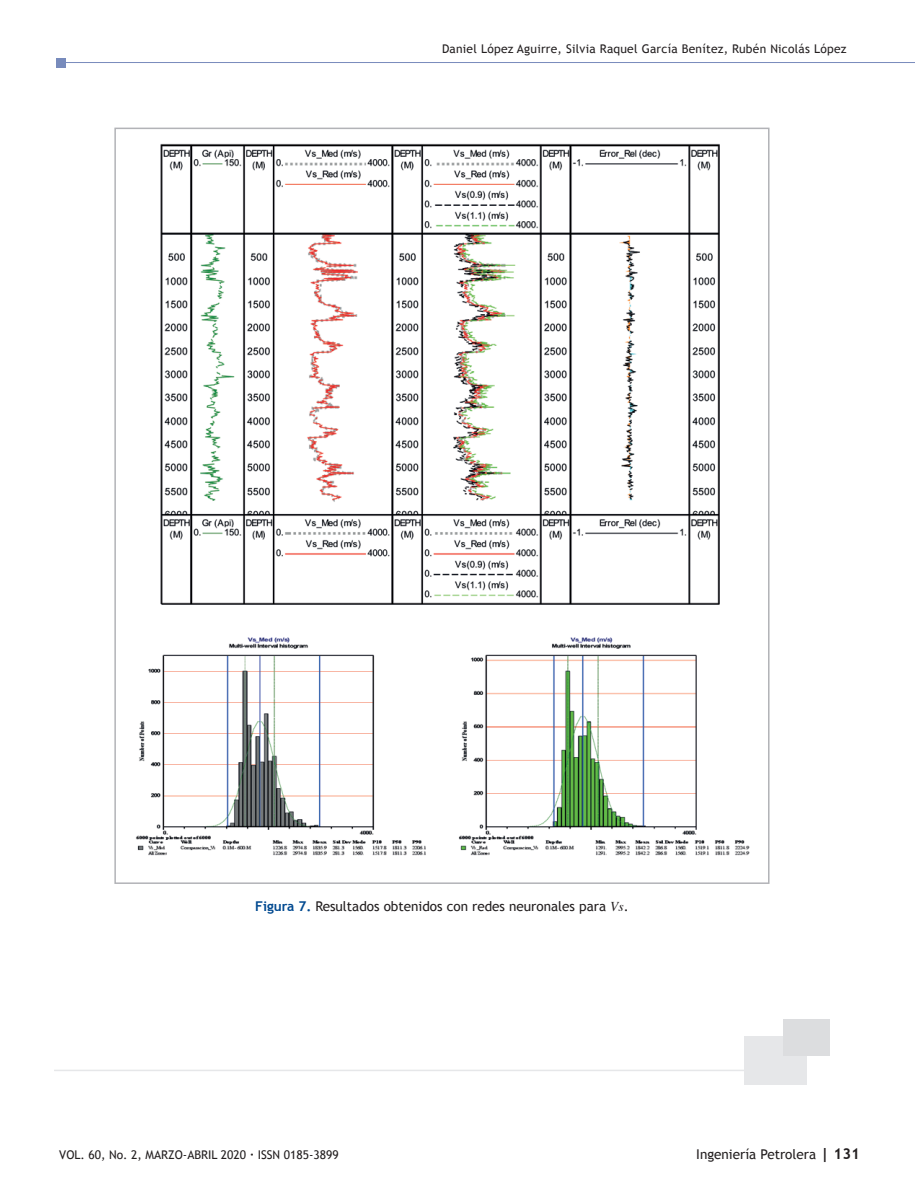
<style>
.page{position:relative;width:915px;height:1191px;background:#fff}
.page>*{position:absolute;margin:0;border:0;box-sizing:border-box;transform-origin:0 0}
.t1{font:13.5px "Trebuchet MS";color:#231f20}
.t2{font:12px "Trebuchet MS";letter-spacing:.02em;color:#231f20}
.t3{font:12px "Trebuchet MS";color:#231f20}
.s1{font-weight:700;color:#014990}
.s2{font-family:"Times";font-style:italic}
.s3{font-weight:700}
.s4{font-weight:700;font-size:15px}
</style>
<div class="page">
<hr style="left:61px;top:62px;width:853px;height:1px;background:#788bbc">
<div style="left:56px;top:58px;width:10px;height:9px;background:#788bbc"></div>
<img style="left:136px;top:143px;width:614px;height:713px">
<div style="left:744px;top:1036px;width:61px;height:48px;background:#e6e7e9"></div>
<div style="left:782px;top:1018px;width:47px;height:37px;background:#dcdddf"></div>
<hr style="left:54px;top:1069px;width:695px;height:2px;background:#e6e7e9">
<p class="t2" style="left:442px;top:42px;width:406px">Daniel López Aguirre, Silvia Raquel García Benítez, Rubén Nicolás López</p>
<p class="t1" style="left:255px;top:898px;width:375px"><span class="s1">Figura 7.</span> Resultados obtenidos con redes neuronales para <span class="s2">Vs</span>.</p>
<p class="t3" style="left:59px;top:1147px;width:281px">VOL. 60, No. 2, MARZO-ABRIL 2020 <span class="s3">·</span> ISSN 0185-3899</p>
<p class="t1" style="left:696px;top:1146px;width:165px">Ingeniería Petrolera <span class="s4">| 131</span></p>
</div>
